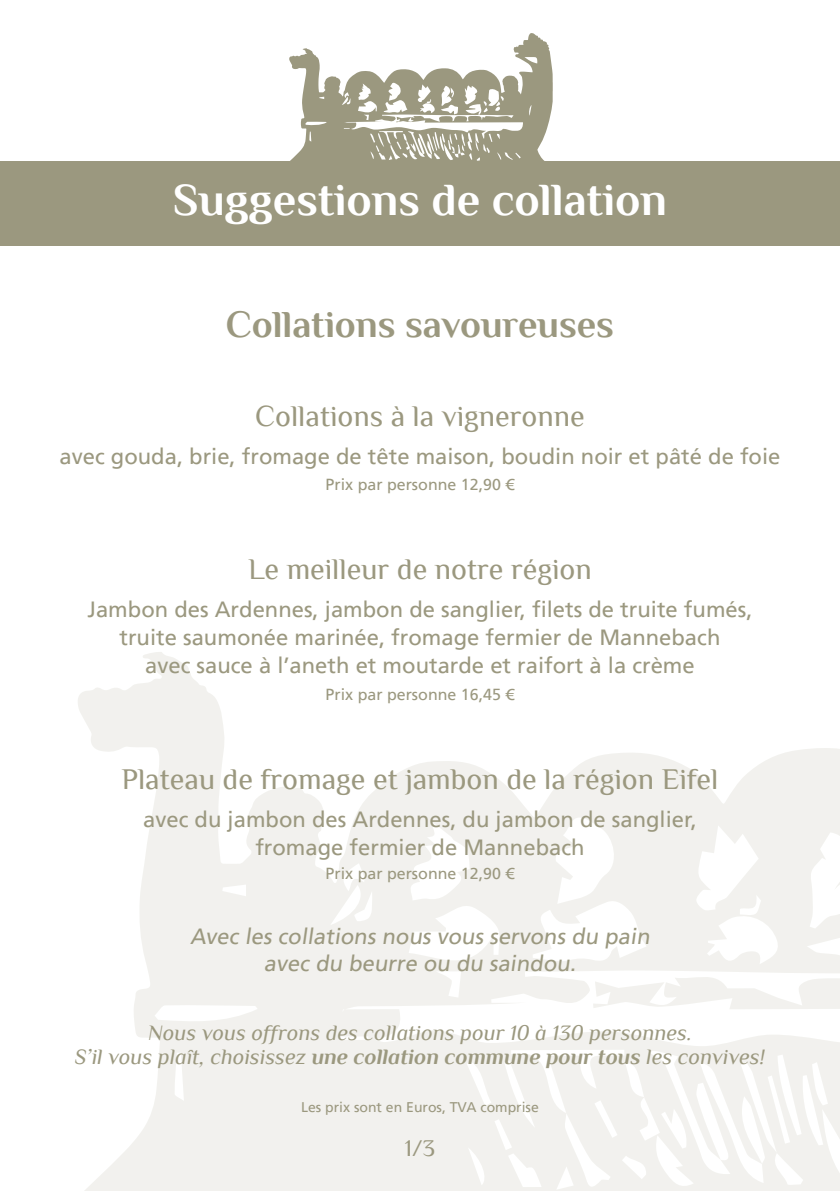
<style>
.page{position:relative;width:840px;height:1191px;background:#fff}
.page>*{position:absolute;margin:0;border:0;box-sizing:border-box;transform-origin:0 0}
.t1{font:700 46px "Philosopher";color:#fff}
.t2{font:700 38px "Philosopher";color:#9b987f}
.t3{font:30px "Philosopher";color:#9b987f}
.t4{font:24px "Philosopher";color:#9b987f}
.t5{font:22px/28px "Frutiger LT";color:#9b987f;text-align:center}
.t6{font:italic 22px/24px "Philosopher";color:#9b987f;text-align:center}
.t7{font:16px "Frutiger LT";color:#9b987f}
.t8{font:14px "Frutiger LT";color:#9b987f}
.s1{font-weight:700}
</style>
<div class="page">
<svg style="left:78px;top:652px;width:761px;height:539px;fill:#f2f1ee"></svg>
<div style="left:0;top:161px;width:839px;height:85px;background:#9b987f"></div>
<svg style="left:289px;top:33px;width:263px;height:128px"></svg>
<h1 class="t1" style="left:173px;top:176px;width:495px">Suggestions de collation</h1>
<h2 class="t2" style="left:226px;top:304px;width:389px">Collations savoureuses</h2>
<h3 class="t3" style="left:255px;top:400px;width:331px">Collations à la vigneronne</h3>
<p class="t5" style="left:59px;top:442px;width:722px">avec gouda, brie, fromage de tête maison, boudin noir et pâté de foie</p>
<p class="t7" style="left:325px;top:475px;width:190px">Prix par personne 12,90 €</p>
<h3 class="t3" style="left:248px;top:553px;width:345px">Le meilleur de notre région</h3>
<p class="t5" style="left:87px;top:596px;width:666px">Jambon des Ardennes, jambon de sanglier, filets de truite fumés, truite saumonée marinée, fromage fermier de Mannebach<br>avec sauce à l’aneth et moutarde et raifort à la crème</p>
<p class="t7" style="left:325px;top:685px;width:190px">Prix par personne 16,45 €</p>
<h3 class="t3" style="left:121px;top:763px;width:598px">Plateau de fromage et jambon de la région Eifel</h3>
<p class="t5" style="left:143px;top:805px;width:554px">avec du jambon des Ardennes, du jambon de sanglier, fromage fermier de Mannebach</p>
<p class="t7" style="left:325px;top:863px;width:190px">Prix par personne 12,90 €</p>
<p class="t5" style="left:190px;top:923px;width:464px;line-height:26.4px">Avec les collations nous vous servons du pain avec du beurre ou du saindou.</p>
<p class="t6" style="left:75px;top:1021px;width:691px">Nous vous offrons des collations pour 10 à 130 personnes.<br>S’il vous plaît, choisissez <span class="s1">une collation commune pour tous</span> les convives!</p>
<p class="t8" style="left:301px;top:1099px;width:239px">Les prix sont en Euros, TVA comprise</p>
<p class="t4" style="left:404px;top:1135px;width:32px">1/3</p>
</div>
